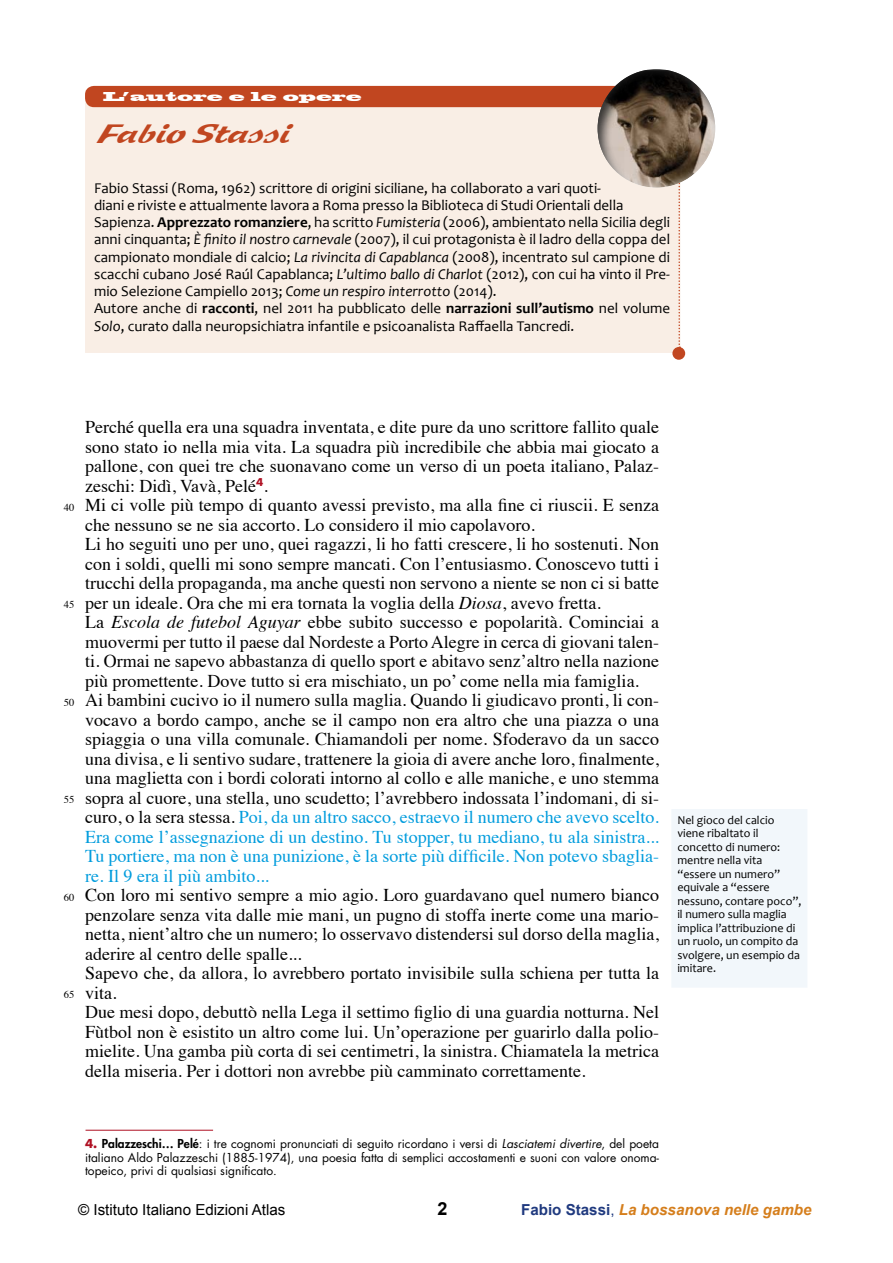
<style>
.page{position:relative;width:893px;height:1263px;background:#fff}
.page>*{position:absolute;margin:0;border:0;box-sizing:border-box;transform-origin:0 0}
.t1{font:italic 27px "Sprint";color:#c14620}
.t2{font:18px/19.5px "Times";color:#000}
.t3{font:700 18px "Arial";color:#000}
.t4{font:italic 700 15.15px "Arial";color:#d57e1c}
.t5{font:15.15px "Arial";color:#000}
.t6{font:15px/17.2px "Candara";color:#000}
.t7{font:12px/13.5px "Futura";color:#000;text-align:justify}
.t8{font:12px/13.5px "Candara";color:#000}
.t9{font:12px "Blackoak Std";color:#fff}
.t10{font:10.5px "Times";color:#000}
.s1{font-weight:700}
.s2{font-style:italic}
.s3{color:#009cdd}
.s4{font-weight:700;color:#af1023}
.s5{font-weight:800}
.s6{font-style:normal;color:#203a7f}
.s7{font-weight:400;font-style:normal;color:#203a7f}
</style>
<div class="page">
<div style="left:90px;top:95px;width:586px;height:253px;background:#f9eee5"></div>
<div style="left:85px;top:90px;width:595px;height:263px;border:9px solid #f9eee5"></div>
<div style="left:85px;top:86px;width:581px;height:21px;background:#c14620;border-radius:9px"></div>
<div style="left:672px;top:347px;width:13px;height:13px;background:#c14620;border-radius:50%"></div>
<svg style="left:678px;top:189px;width:2px;height:158px"></svg>
<div style="left:596px;top:67px;width:122px;height:122px;background:#000;opacity:.75"></div>
<hr style="left:86px;top:1130px;width:127px;height:1px;background:#af1023">
<div style="left:674px;top:812px;width:130px;height:173px;background:#f2f7fb"></div>
<div style="left:671px;top:809px;width:136px;height:179px;border:6px solid #f2f7fb"></div>
<p class="t9" style="left:103px;top:89px;width:260px">L’autore e le opere</p>
<h1 class="t1" style="left:94px;top:117px;width:206px">FabioStassi</h1>
<p class="t6" style="left:94px;top:179px;width:578px">Fabio Stassi (Roma, 1962) scrittore di origini siciliane, ha collaborato a vari quoti-<br>diani e riviste e attualmente lavora a Roma presso la Biblioteca di Studi Orientali della Sapienza. <span class="s1">Apprezzato romanziere</span>, ha scritto <span class="s2">Fumisteria</span> (2006), ambientato nella Sicilia degli anni cinquanta; <span class="s2">È finito il nostro carnevale</span> (2007), il cui protagonista è il ladro della coppa del campionato mondiale di calcio; <span class="s2">La rivincita di Capablanca</span> (2008), incentrato sul campione di scacchi cubano José Raúl Capablanca; <span class="s2">L’ultimo ballo di Charlot</span> (2012), con cui ha vinto il Pre&shy;mio Selezione Campiello 2013; <span class="s2">Come un respiro interrotto</span> (2014).<br>Autore anche di <span class="s1">racconti</span>, nel 2011 ha pubblicato delle <span class="s1">narrazioni sull’autismo</span> nel volume <span class="s2">Solo</span>, curato dalla neuropsichiatra infantile e psicoanalista Raffaella Tancredi.</p>
<p class="t10" style="left:64px;top:497px;width:12px">40</p>
<p class="t10" style="left:64px;top:595px;width:12px">45</p>
<p class="t10" style="left:64px;top:692px;width:12px">50</p>
<p class="t10" style="left:64px;top:790px;width:12px">55</p>
<p class="t10" style="left:64px;top:887px;width:12px">60</p>
<p class="t10" style="left:64px;top:985px;width:12px">65</p>
<p class="t2" style="left:85px;top:416px;width:576px">Perché quella era una squadra inventata, e dite pure da uno scrittore fallito quale sono stato io nella mia vita. La squadra più incredibile che abbia mai giocato a pallone, con quei tre che suonavano come un verso di un poeta italiano, Palaz&shy;zeschi: Didì, Vavà, Pelé<sup>4</sup>.<br>Mi ci volle più tempo di quanto avessi previsto, ma alla fine ci riuscii. E senza che nessuno se ne sia accorto. Lo considero il mio capolavoro.<br>Li ho seguiti uno per uno, quei ragazzi, li ho fatti crescere, li ho sostenuti. Non con i soldi, quelli mi sono sempre mancati. Con l’entusiasmo. Conoscevo tutti i trucchi della propaganda, ma anche questi non servono a niente se non ci si batte per un ideale. Ora che mi era tornata la voglia della <span class="s2">Diosa</span>, avevo fretta.<br>La <span class="s2">Escola de futebol Aguyar</span> ebbe subito successo e popolarità. Cominciai a muovermi per tutto il paese dal Nordeste a Porto Alegre in cerca di giovani talen&shy;ti. Ormai ne sapevo abbastanza di quello sport e abitavo senz’altro nella nazione più promettente. Dove tutto si era mischiato, un po’ come nella mia famiglia.<br>Ai bambini cucivo io il numero sulla maglia. Quando li giudicavo pronti, li con&shy;vocavo a bordo campo, anche se il campo non era altro che una piazza o una spiaggia o una villa comunale. Chiamandoli per nome. Sfoderavo da un sacco una divisa, e li sentivo sudare, trattenere la gioia di avere anche loro, finalmente, una maglietta con i bordi colorati intorno al collo e alle maniche, e uno stemma sopra al cuore, una stella, uno scudetto; l’avrebbero indossata l’indomani, di si&shy;curo, o la sera stessa. <span class="s3">Poi, da un altro sacco, estraevo il numero che avevo scelto.<br>Era come l’assegnazione di un destino. Tu stopper, tu mediano, tu ala sinistra...<br>Tu portiere, ma non è una punizione, è la sorte più difficile. Non potevo sbaglia&shy;re. Il 9 era il più ambito...</span></p>
<p class="t2" style="left:85px;top:884px;width:576px">Con loro mi sentivo sempre a mio agio. Loro guardavano quel numero bianco penzolare senza vita dalle mie mani, un pugno di stoffa inerte come una mario&shy;netta, nient’altro che un numero; lo osservavo distendersi sul dorso della maglia, aderire al centro delle spalle...<br>Sapevo che, da allora, lo avrebbero portato invisibile sulla schiena per tutta la vita.<br>Due mesi dopo, debuttò nella Lega il settimo figlio di una guardia notturna. Nel Fùtbol non è esistito un altro come lui. Un’operazione per guarirlo dalla polio&shy;mielite. Una gamba più corta di sei centimetri, la sinistra. Chiamatela la metrica della miseria. Per i dottori non avrebbe più camminato correttamente.</p>
<p class="t8" style="left:677px;top:813px;width:126px">Nel gioco del calcio viene ribaltato il concetto di numero: mentre nella vita “essere un numero” equivale a “essere nessuno, contare poco”, il numero sulla maglia implica l’attribuzione di un ruolo, un compito da svolgere, un esempio da imitare.</p>
<p class="t7" style="left:85px;top:1137px;width:576px"><span class="s4">4.</span> <span class="s5">Palazzeschi… Pelé</span>: i tre cognomi pronunciati di seguito ricordano i versi di <span class="s2">Lasciatemi divertire</span>, del poeta italiano Aldo Palazzeschi (1885-1974), una poesia fatta di semplici accostamenti e suoni con valore onoma&shy;topeico, privi di qualsiasi significato.</p>
<p class="t5" style="left:78px;top:1201px;width:209px">© Istituto Italiano Edizioni Atlas</p>
<p class="t3" style="left:437px;top:1198px;width:12px">2</p>
<p class="t4" style="left:521px;top:1201px;width:292px"><span class="s6">Fabio Stassi</span><span class="s7">,</span> La bossanova nelle gambe</p>
</div>
